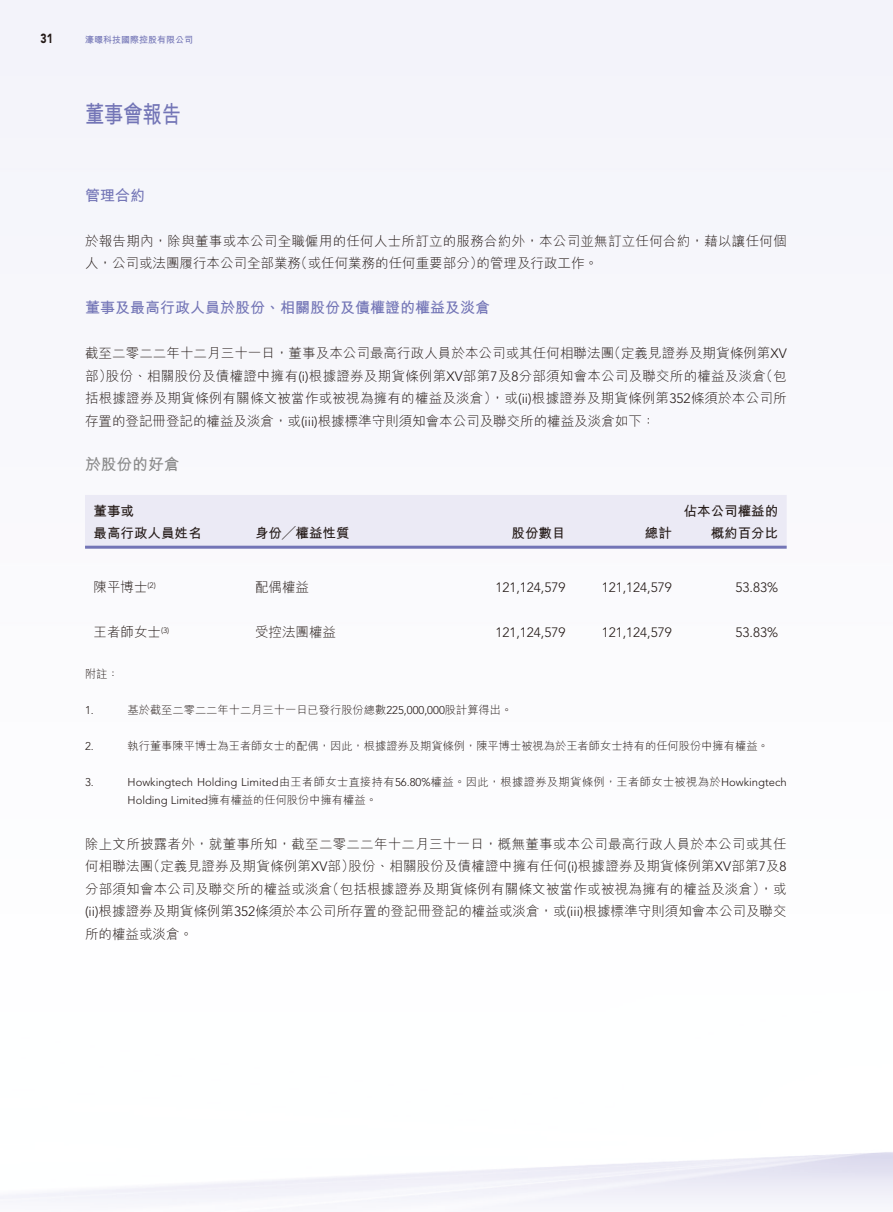
<style>
.page{position:relative;width:893px;height:1212px;background:#fff}
.page>*{position:absolute;margin:0;border:0;box-sizing:border-box;transform-origin:0 0}
.t1{font:24px "M Hei HK Bold E Ten B5 H";color:#7375b6;scale:.8 1}
.t2{font:15.75px "M Hei HK Bold E Ten B5 H";color:#898989}
.t3{font:15px "M Hei HK Bold E Ten B5 H";color:#7375b6}
.t4{font:13.5px/22.5px "M Hei HK Light E Ten B5 H";color:#231916;text-align:justify}
.t5{font:13.5px/22.5px "M Hei HK Light E Ten B5 H";letter-spacing:.02em;color:#231916}
.t6{font:300 13.5px "Avenir LT Std";color:#231916}
.t7{font:13.5px/22.5px "M Hei HK Bold E Ten B5 H";color:#231916}
.t8{font:900 13.2px "Avenir LT Std";color:#231916;scale:.8 1}
.t9{font:11.25px "M Hei HK Light E Ten B5 H";color:#231916}
.t10{font:300 11.25px "Avenir LT Std";color:#231916}
.t11{font:9px "M Hei HK Bold E Ten B5 H";color:#7375b6}
.s1{font-family:"Avenir LT Std";font-weight:300}
.s2{font-family:"M Hei HK Light E Ten B5 H";font-weight:400}
</style>
<div class="page">
<div style="left:85px;top:495px;width:702px;height:51px;background:#ebeaf5"></div>
<hr style="left:85px;top:546px;width:702px;height:3px;background:#7375b6">
<p class="t8" style="left:41px;top:32px;width:17px">31</p>
<p class="t11" style="left:85px;top:36px;width:110px">濠暻科技國際控股有限公司</p>
<h1 class="t1" style="left:85px;top:105px;width:122px">董事會報告</h1>
<p class="t3" style="left:85px;top:189px;width:61px">管理合約</p>
<p class="t5" style="left:85px;top:231px;width:703px">於報告期內，除與董事或本公司全職僱用的任何人士所訂立的服務合約外，本公司並無訂立任何合約，藉以讓任何個人，公司或法團履行本公司全部業務（或任何業務的任何重要部分）的管理及行政工作。</p>
<p class="t3" style="left:85px;top:302px;width:406px">董事及最高行政人員於股份、相關股份及債權證的權益及淡倉</p>
<p class="t4" style="left:85px;top:344px;width:703px">截至二零二二年十二月三十一日，董事及本公司最高行政人員於本公司或其任何相聯法團（定義見證券及期貨條例第<span class="s1">XV</span>部）股份、相關股份及債權證中擁有<span class="s1">(i)</span>根據證券及期貨條例第<span class="s1">XV</span>部第<span class="s1">7</span>及<span class="s1">8</span>分部須知會本公司及聯交所的權益及淡倉（包括根據證券及期貨條例有關條文被當作或被視為擁有的權益及淡倉），或<span class="s1">(ii)</span>根據證券及期貨條例第<span class="s1">352</span>條須於本公司所存置的登記冊登記的權益及淡倉，或<span class="s1">(iii)</span>根據標準守則須知會本公司及聯交所的權益及淡倉如下：</p>
<p class="t2" style="left:85px;top:459px;width:96px">於股份的好倉</p>
<p class="t7" style="left:94px;top:501px;width:109px">董事或<br>最高行政人員姓名</p>
<p class="t7" style="left:684px;top:501px;width:96px;text-align:right">佔本公司權益的概約百分比</p>
<p class="t7" style="left:255px;top:524px;width:96px">身份╱權益性質</p>
<p class="t7" style="left:512px;top:524px;width:55px">股份數目</p>
<p class="t7" style="left:645px;top:524px;width:28px">總計</p>
<p class="t4" style="left:94px;top:577px;width:64px">陳平博士<sup>(2)</sup></p>
<p class="t4" style="left:255px;top:577px;width:55px">配偶權益</p>
<p class="t6" style="left:495px;top:581px;width:72px">121,124,579</p>
<p class="t6" style="left:602px;top:581px;width:72px">121,124,579</p>
<p class="t6" style="left:736px;top:581px;width:44px">53.83%</p>
<p class="t4" style="left:94px;top:622px;width:77px">王者師女士<sup>(3)</sup></p>
<p class="t4" style="left:255px;top:622px;width:82px">受控法團權益</p>
<p class="t6" style="left:495px;top:626px;width:72px">121,124,579</p>
<p class="t6" style="left:602px;top:626px;width:72px">121,124,579</p>
<p class="t6" style="left:736px;top:626px;width:44px">53.83%</p>
<p class="t9" style="left:85px;top:669px;width:35px">附註：</p>
<p class="t10" style="left:85px;top:704px;width:10px">1.</p>
<p class="t9" style="left:128px;top:705px;width:386px">基於截至二零二二年十二月三十一日已發行股份總數<span class="s1">225,000,000</span>股計算得出。</p>
<p class="t10" style="left:85px;top:740px;width:10px">2.</p>
<p class="t9" style="left:128px;top:741px;width:643px">執行董事陳平博士為王者師女士的配偶，因此，根據證券及期貨條例，陳平博士被視為於王者師女士持有的任何股份中擁有權益。</p>
<p class="t10" style="left:85px;top:776px;width:10px">3.</p>
<p class="t10" style="left:128px;top:776px;width:661px">Howkingtech Holding Limited<span class="s2">由王者師女士直接持有</span>56.80%<span class="s2">權益。因此，根據證券及期貨條例，王者師女士被視為於</span>Howkingtech</p>
<p class="t9" style="left:128px;top:795px;width:251px"><span class="s1">Holding Limited</span>擁有權益的任何股份中擁有權益。</p>
<p class="t4" style="left:85px;top:834px;width:703px">除上文所披露者外，就董事所知，截至二零二二年十二月三十一日，概無董事或本公司最高行政人員於本公司或其任何相聯法團（定義見證券及期貨條例第<span class="s1">XV</span>部）股份、相關股份及債權證中擁有任何<span class="s1">(i)</span>根據證券及期貨條例第<span class="s1">XV</span>部第<span class="s1">7</span>及<span class="s1">8</span>分部須知會本公司及聯交所的權益或淡倉（包括根據證券及期貨條例有關條文被當作或被視為擁有的權益及淡倉），或<span class="s1">(ii)</span>根據證券及期貨條例第<span class="s1">352</span>條須於本公司所存置的登記冊登記的權益或淡倉，或<span class="s1">(iii)</span>根據標準守則須知會本公司及聯交所的權益或淡倉。</p>
</div>
